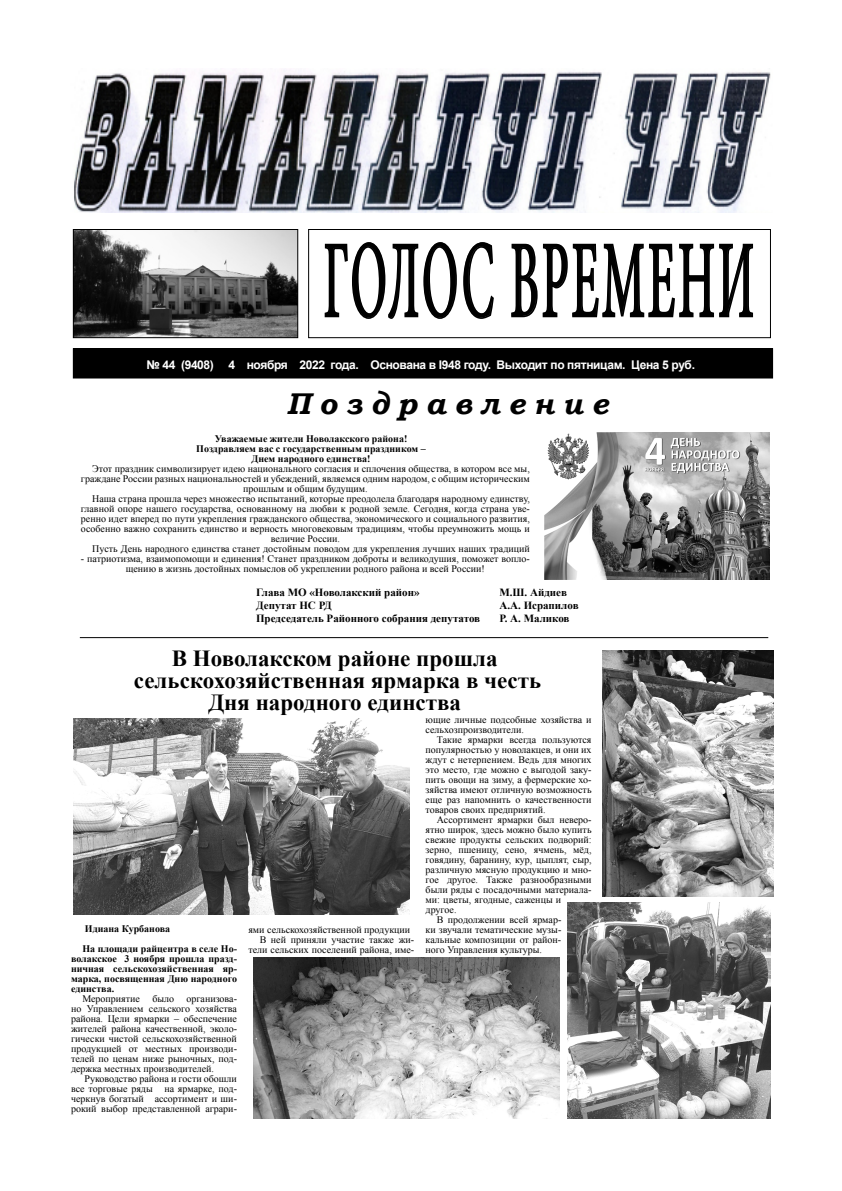
<style>
.page{position:relative;width:842px;height:1191px;background:#fff}
.page>*{position:absolute;margin:0;border:0;box-sizing:border-box;transform-origin:0 0}
.t1{font:110.5px "Minion Pro";letter-spacing:.06em;color:#000;scale:.44 1}
.t2{font:italic 700 30px "Bookman Old Style";color:#000}
.t3{font:700 23px/22px "Times New Roman";color:#000;text-align:center}
.t4{font:700 12px "Arial";letter-spacing:-.03em;color:#fff}
.t5{font:700 11px "Times New Roman";color:#000}
.t6{font:10px/10px "Times New Roman";color:#000;text-align:justify}
.t7{font:700 10px/10px "Times New Roman";color:#000;text-align:center}
</style>
<div class="page">
<img style="left:74px;top:72px;width:697px;height:141px">
<img style="left:75px;top:231px;width:221px;height:105px">
<div style="left:73px;top:229px;width:225px;height:109px;border:1px solid #000"></div>
<div style="left:308px;top:229px;width:463px;height:109px;border:1px solid #000"></div>
<svg style="left:324px;top:242px;width:170px;height:77px"></svg>
<svg style="left:511px;top:243px;width:88px;height:75px"></svg>
<svg style="left:601px;top:243px;width:44px;height:654px"></svg>
<svg style="left:648px;top:243px;width:106px;height:75px"></svg>
<div style="left:73px;top:349px;width:699px;height:29px;background:#000"></div>
<div style="left:73px;top:348px;width:700px;height:30px;border:1px solid #000"></div>
<hr style="left:80px;top:637px;width:688px;height:1px;background:#000">
<img style="left:544px;top:433px;width:226px;height:146px">
<img style="left:253px;top:957px;width:306px;height:162px">
<img style="left:73px;top:719px;width:336px;height:195px">
<img style="left:567px;top:902px;width:203px;height:217px">
<img style="left:602px;top:650px;width:172px;height:246px">
<h1 class="t1" style="left:323px;top:207px;width:980px">ГОЛОС ВРЕМЕНИ</h1>
<p class="t4" style="left:146px;top:356px;width:550px">№ 44 (9408) 4 ноября 2022 года. Основана в I948 году. Выходит по пятницам. Цена 5 руб.</p>
<h2 class="t2" style="left:286px;top:382px;width:323px">П о з д р а в л е н и е</h2>
<p class="t7" style="left:196px;top:434px;width:231px">Уважаемые жители Новолакского района!<br>Поздравляем вас с государственным праздником –<br>Днем народного единства!</p>
<p class="t6" style="left:92px;top:464px;width:439px">Этот праздник символизирует идею национального согласия и сплочения общества, в котором все мы,</p>
<p class="t6" style="left:81px;top:474px;width:450px">граждане России разных национальностей и убеждений, являемся одним народом, с общим историческим</p>
<p class="t6" style="left:243px;top:484px;width:126px">прошлым и общим будущим.</p>
<p class="t6" style="left:92px;top:494px;width:439px">Наша страна прошла через множество испытаний, которые преодолела благодаря народному единству,</p>
<p class="t6" style="left:81px;top:504px;width:450px">главной опоре нашего государства, основанному на любви к родной земле. Сегодня, когда страна уве-</p>
<p class="t6" style="left:81px;top:514px;width:450px">ренно идет вперед по пути укрепления гражданского общества, экономического и социального развития,</p>
<p class="t6" style="left:81px;top:524px;width:450px">особенно важно сохранить единство и верность многовековым традициям, чтобы преумножить мощь и</p>
<p class="t6" style="left:271px;top:534px;width:71px">величие России.</p>
<p class="t6" style="left:92px;top:544px;width:439px">Пусть День народного единства станет достойным поводом для укрепления лучших наших традиций</p>
<p class="t6" style="left:81px;top:554px;width:450px;text-align:center">- патриотизма, взаимопомощи и единения! Станет праздником доброты и великодушия, поможет вопло&shy;щению в жизнь достойных помыслов об укреплении родного района и всей России!</p>
<p class="t5" style="left:256px;top:585px;width:165px">Глава МО «Новолакский район»</p>
<p class="t5" style="left:499px;top:585px;width:69px">М.Ш. Айдиев</p>
<p class="t5" style="left:256px;top:598px;width:77px">Депутат НС РД</p>
<p class="t5" style="left:500px;top:598px;width:81px">А.А. Исрапилов</p>
<p class="t5" style="left:256px;top:611px;width:226px">Председатель Районного собрания депутатов</p>
<p class="t5" style="left:499px;top:611px;width:72px">Р. А. Маликов</p>
<h3 class="t3" style="left:134px;top:647px;width:409px">В Новолакском районе прошла сельскохозяйственная ярмарка в честь<br>Дня народного единства</h3>
<p class="t6" style="left:426px;top:714px;width:167px">ющие личные подсобные хозяйства и сельхозпроизводители.</p>
<p class="t6" style="left:426px;top:734px;width:167px;text-indent:11px">Такие ярмарки всегда пользуются популярностью у новолакцев, и они их ждут с нетерпением. Ведь для многих это место, где можно с выгодой заку&shy;пить овощи на зиму, а фермерские хо&shy;зяйства имеют отличную возможность еще раз напомнить о качественности товаров своих предприятий.</p>
<p class="t6" style="left:437px;top:814px;width:156px">Ассортимент ярмарки был неверо-</p>
<p class="t6" style="left:426px;top:824px;width:167px">ятно широк, здесь можно было купить</p>
<p class="t6" style="left:426px;top:834px;width:167px">свежие продукты сельских подворий:</p>
<p class="t6" style="left:426px;top:844px;width:167px">зерно, пшеницу, сено, ячмень, мёд,</p>
<p class="t6" style="left:426px;top:854px;width:167px">говядину, баранину, кур, цыплят, сыр,</p>
<p class="t6" style="left:426px;top:864px;width:167px">различную мясную продукцию и мно-</p>
<p class="t6" style="left:426px;top:874px;width:167px">гое другое. Также разнообразными</p>
<p class="t6" style="left:426px;top:884px;width:167px">были ряды с посадочными материала-</p>
<p class="t6" style="left:426px;top:894px;width:137px">ми: цветы, ягодные, саженцы и</p>
<p class="t6" style="left:426px;top:904px;width:32px">другое.</p>
<p class="t6" style="left:437px;top:914px;width:126px">В продолжении всей ярмар-</p>
<p class="t6" style="left:426px;top:924px;width:137px">ки звучали тематические музы-</p>
<p class="t6" style="left:426px;top:934px;width:137px">кальные композиции от район-</p>
<p class="t6" style="left:426px;top:944px;width:118px">ного Управления культуры.</p>
<p class="t7" style="left:82px;top:918px;width:156px;line-height:20px;text-align:left">Идиана Курбанова<br>На площади райцентра в селе Но-</p>
<p class="t7" style="left:71px;top:953px;width:167px;text-align:justify">волакское 3 ноября прошла празд&shy;ничная сельскохозяйственная яр&shy;марка, посвященная Дню народного единства.</p>
<p class="t6" style="left:71px;top:994px;width:167px;text-indent:11px">Мероприятие было организова&shy;но Управлением сельского хозяйства района. Цели ярмарки – обеспечение жителей района качественной, эколо&shy;гически чистой сельскохозяйственной продукцией от местных производи&shy;телей по ценам ниже рыночных, под&shy;держка местных производителей.</p>
<p class="t6" style="left:71px;top:1074px;width:167px;text-indent:13px">Руководство района и гости обошли все торговые ряды на ярмарке, под&shy;черкнув богатый ассортимент и ши&shy;рокий выбор представленной аграри-</p>
<p class="t6" style="left:248px;top:924px;width:163px">ями сельскохозяйственной продукции</p>
<p class="t6" style="left:260px;top:934px;width:156px">В ней приняли участие также жи-</p>
<p class="t6" style="left:248px;top:944px;width:167px">тели сельских поселений района, име-</p>
</div>
